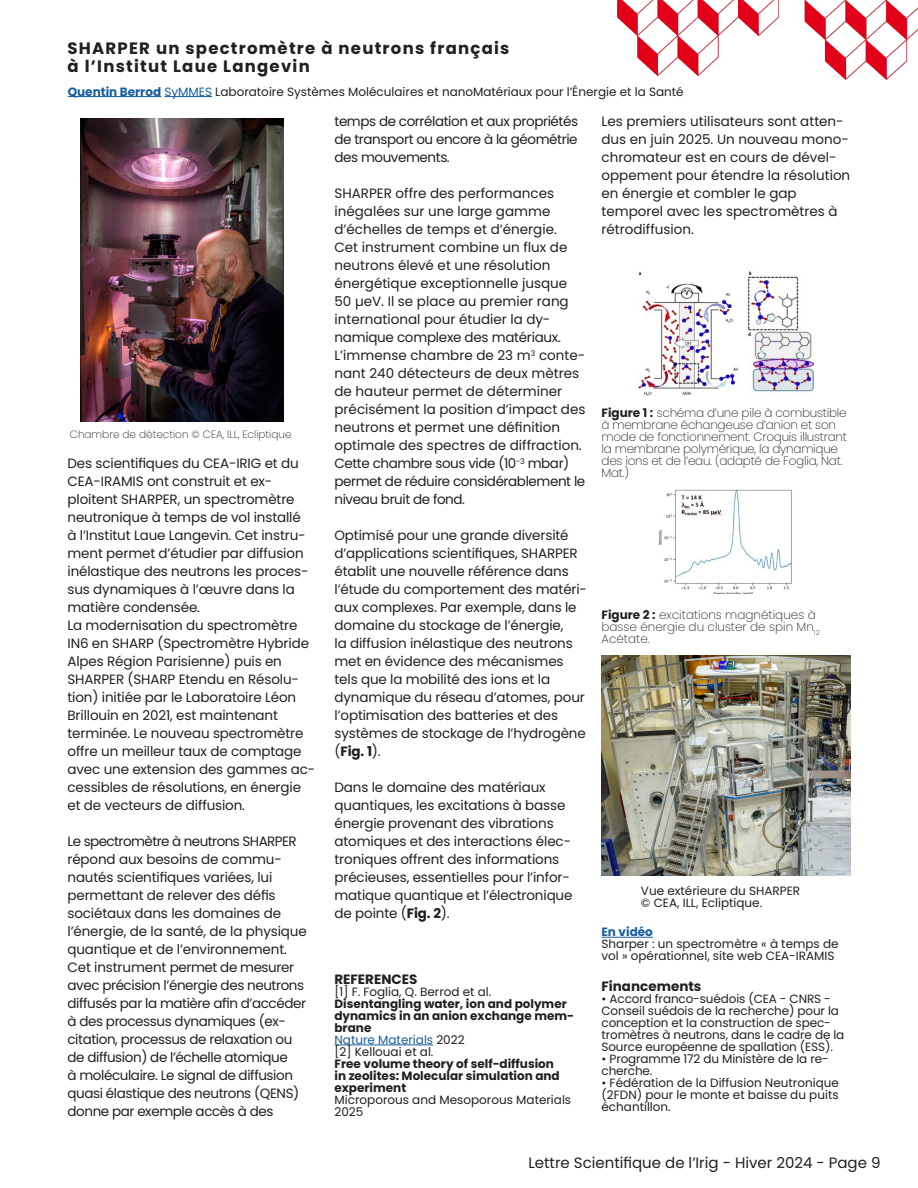
<style>
.page{position:relative;width:918px;height:1188px;background:#fff}
.page>*{position:absolute;margin:0;border:0;box-sizing:border-box;transform-origin:0 0}
.t1{font:700 16.5px "Poppins";letter-spacing:.075em;color:#231f20}
.t2{font:15px "Poppins";color:#231f20}
.t3{font:13.5px/18px "Poppins";letter-spacing:-.01em;color:#231f20}
.t4{font:13.5px/18px "Poppins";letter-spacing:-.03em;color:#231f20}
.t5{font:700 13.5px "Poppins";color:#231f20}
.t6{font:12px/12px "Poppins";color:#231f20}
.t7{font:200 12px/12px "Poppins";letter-spacing:-.02em;color:#231f20}
.t8{font:700 12px/12px "Poppins";color:#231f20}
.t9{font:200 12px/12px "Poppins";color:#231f20}
.t10{font:700 12px "Poppins";color:#175d9e}
.t11{font:200 10.5px "Poppins";color:#231f20}
.s1{font-weight:700;color:#175d9e}
.s2{color:#175d9e}
.s3{font-weight:700}
.s4{font-weight:400;color:#175d9e}
.s5{font-weight:400}
</style>
<div class="page">
<hr style="left:334px;top:1045px;width:99px;height:1px;background:#175d9e">
<hr style="left:602px;top:937px;width:51px;height:1px;background:#175d9e">
<img style="left:637px;top:271px;width:178px;height:125px">
<img style="left:658px;top:489px;width:134px;height:105px">
<img style="left:602px;top:655px;width:248px;height:221px">
<img style="left:81px;top:118px;width:202px;height:304px">
<img style="left:617px;top:0;width:162px;height:77px">
<img style="left:804px;top:0;width:114px;height:80px">
<hr style="left:68px;top:96px;width:93px;height:1px;background:#175d9e">
<hr style="left:164px;top:96px;width:48px;height:1px;background:#175d9e">
<p class="t1" style="left:68px;top:39px;width:444px">SHARPER un spectromètre à neutrons français</p>
<p class="t1" style="left:68px;top:57px;width:244px">à l’Institut Laue Langevin</p>
<p class="t6" style="left:68px;top:86px;width:617px"><span class="s1">Quentin Berrod</span> <span class="s2">SyMMES</span> Laboratoire Systèmes Moléculaires et nanoMatériaux pour l’Énergie et la Santé</p>
<p class="t11" style="left:70px;top:428px;width:223px">Chambre de détection © CEA, ILL, Ecliptique</p>
<p class="t3" style="left:68px;top:454px;width:249px">Des scientifiques du CEA-IRIG et du CEA-IRAMIS ont construit et ex&shy;ploitent SHARPER, un spectromètre neutronique à temps de vol installé<br>à l’Institut Laue Langevin. Cet instru&shy;ment permet d’étudier par diffusion inélastique des neutrons les proces&shy;sus dynamiques à l’œuvre dans la matière condensée.<br>La modernisation du spectromètre IN6 en SHARP (Spectromètre Hybride Alpes Région Parisienne) puis en SHARPER (SHARP Etendu en Résolu&shy;tion) initiée par le Laboratoire Léon Brillouin en 2021, est maintenant terminée. Le nouveau spectromètre offre un meilleur taux de comptage avec une extension des gammes ac&shy;cessibles de résolutions, en énergie et de vecteurs de diffusion.</p>
<p class="t4" style="left:68px;top:832px;width:241px">Le spectromètre à neutrons SHARPER répond aux besoins de commu&shy;nautés scientifiques variées, lui permettant de relever des défis sociétaux dans les domaines de l’énergie, de la santé, de la physique quantique et de l’environnement.<br>Cet instrument permet de mesurer avec précision l’énergie des neutrons diffusés par la matière afin d’accéder à des processus dynamiques (ex&shy;citation, processus de relaxation ou de diffusion) de l’échelle atomique<br>à moléculaire. Le signal de diffusion quasi élastique des neutrons (QENS) donne par exemple accès à des</p>
<p class="t3" style="left:334px;top:112px;width:245px;text-align:justify">temps de corrélation et aux propriétés de transport ou encore à la géométrie des mouvements.</p>
<p class="t3" style="left:334px;top:184px;width:253px">SHARPER offre des performances inégalées sur une large gamme d’échelles de temps et d’énergie.<br>Cet instrument combine un flux de neutrons élevé et une résolution énergétique exceptionnelle jusque 50 μeV. Il se place au premier rang international pour étudier la dy&shy;namique complexe des matériaux.<br>L’immense chambre de 23 m<sup>3</sup> conte&shy;nant 240 détecteurs de deux mètres de hauteur permet de déterminer précisément la position d’impact des neutrons et permet une définition optimale des spectres de diffraction.<br>Cette chambre sous vide (10<sup>-3</sup> mbar) permet de réduire considérablement le niveau bruit de fond.</p>
<p class="t3" style="left:335px;top:526px;width:254px">Optimisé pour une grande diversité d’applications scientifiques, SHARPER établit une nouvelle référence dans l’étude du comportement des matéri&shy;aux complexes. Par exemple, dans le domaine du stockage de l’énergie,<br>la diffusion inélastique des neutrons met en évidence des mécanismes tels que la mobilité des ions et la dynamique du réseau d’atomes, pour l’optimisation des batteries et des systèmes de stockage de l’hydrogène (<span class="s3">Fig. 1</span>).</p>
<p class="t3" style="left:335px;top:778px;width:240px">Dans le domaine des matériaux quantiques, les excitations à basse énergie provenant des vibrations atomiques et des interactions élec&shy;troniques offrent des informations précieuses, essentielles pour l’infor&shy;matique quantique et l’électronique de pointe (<span class="s3">Fig. 2</span>).</p>
<p class="t5" style="left:334px;top:971px;width:84px">REFERENCES</p>
<p class="t6" style="left:334px;top:986px;width:158px">[1] F. Foglia, Q. Berrod et al.</p>
<p class="t8" style="left:334px;top:998px;width:241px">Disentangling water, ion and polymer dynamics in an anion exchange mem&shy;brane<br><span class="s4">Nature Materials</span> <span class="s5">2022<br>[2] Kellouai et al.</span></p>
<p class="t8" style="left:334px;top:1058px;width:227px">Free volume theory of self-diffusion in zeolites: Molecular simulation and experiment</p>
<p class="t6" style="left:334px;top:1094px;width:238px">Microporous and Mesoporous Materials<br>2025</p>
<p class="t3" style="left:602px;top:112px;width:250px">Les premiers utilisateurs sont atten&shy;dus en juin 2025. Un nouveau mono&shy;chromateur est en cours de dével&shy;oppement pour étendre la résolution en énergie et combler le gap temporel avec les spectromètres à rétrodiffusion.</p>
<p class="t7" style="left:602px;top:407px;width:247px"><span class="s3">Figure 1 :</span> schéma d’une pile à combustible à membrane échangeuse d’anion et son mode de fonctionnement. Croquis illustrant la membrane polymérique, la dynamique des ions et de l’eau. (adapté de Foglia, Nat.<br>Mat.)</p>
<p class="t9" style="left:602px;top:609px;width:220px"><span class="s3">Figure 2 :</span> excitations magnétiques à basse énergie du cluster de spin Mn<sub>12<br></sub>Acétate.</p>
<p class="t6" style="left:641px;top:885px;width:161px">Vue extérieure du SHARPER © CEA, ILL, Ecliptique.</p>
<p class="t10" style="left:602px;top:925px;width:53px">En vidéo</p>
<p class="t6" style="left:602px;top:938px;width:239px">Sharper : un spectromètre « à temps de vol » opérationnel, site web CEA-IRAMIS</p>
<p class="t5" style="left:602px;top:978px;width:101px">Financements</p>
<p class="t6" style="left:602px;top:993px;width:244px">• Accord franco-suédois (CEA - CNRS - Conseil suédois de la recherche) pour la conception et la construction de spec&shy;tromètres à neutrons, dans le cadre de la Source européenne de spallation (ESS).</p>
<p class="t6" style="left:602px;top:1053px;width:229px">• Programme 172 du Ministère de la re&shy;cherche.</p>
<p class="t6" style="left:602px;top:1077px;width:239px;text-align:justify">• Fédération de la Diffusion Neutronique (2FDN) pour le monte et baisse du puits échantillon.</p>
<p class="t2" style="left:528px;top:1154px;width:354px">Lettre Scientifique de l’Irig - Hiver 2024 - Page 9</p>
</div>
